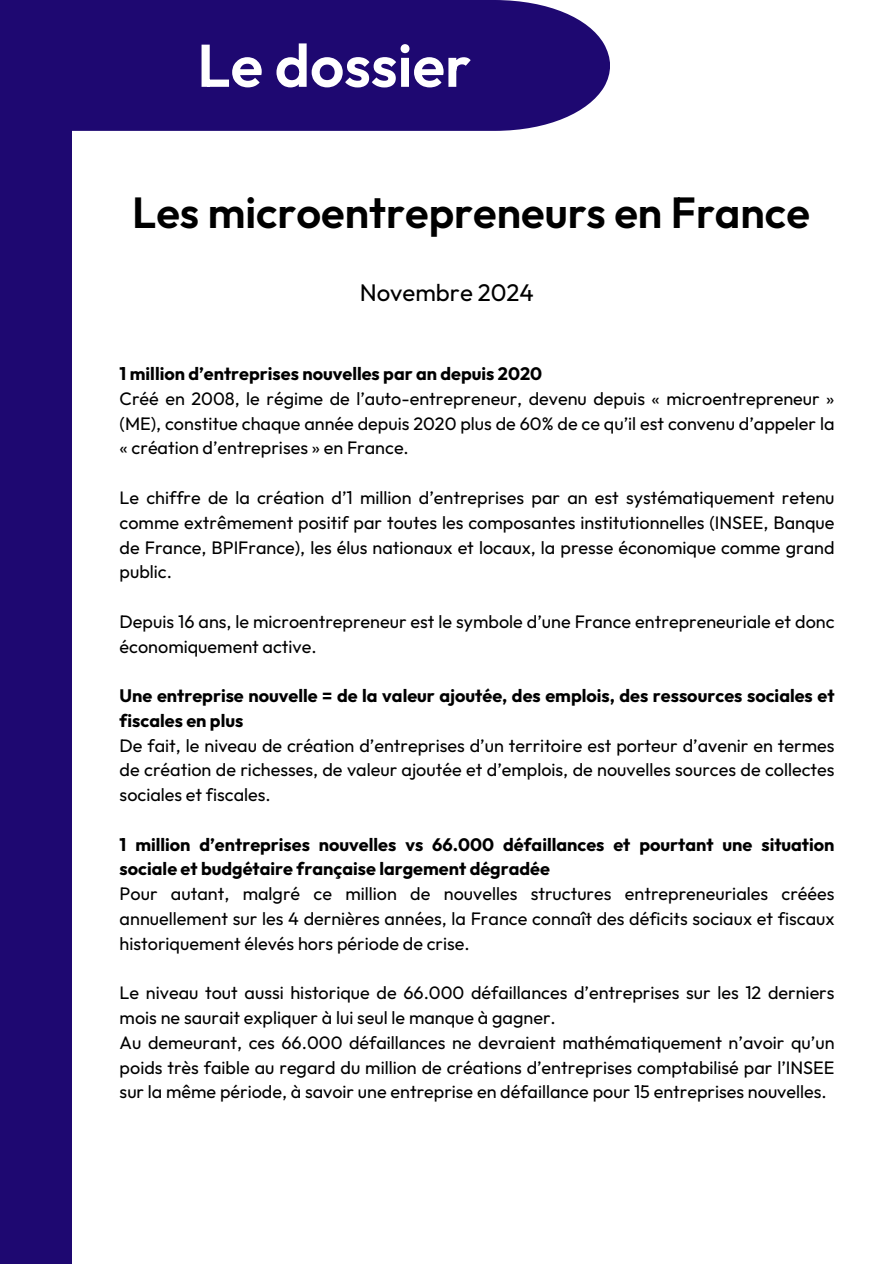
<style>
.page{position:relative;width:894px;height:1264px;background:#fff}
.page>*{position:absolute;margin:0;border:0;box-sizing:border-box;transform-origin:0 0}
.t1{font:600 60px "Outfit";color:#fff}
.t2{font:600 43.5px "Outfit";color:#000}
.t3{font:24px "Outfit";color:#000}
.t4{font:18px/24.8px "Outfit";color:#000;text-align:justify}
.t5{font:700 18px/24.8px "Outfit";color:#000}
</style>
<div class="page">
<div style="left:0;top:0;width:71px;height:1263px;background:#1e0871"></div>
<div style="left:71px;top:0;width:539px;height:131px;background:#1e0871"></div>
<h1 class="t1" style="left:197px;top:26px;width:275px">Le dossier</h1>
<h2 class="t2" style="left:132px;top:184px;width:679px">Les microentrepreneurs en France</h2>
<h3 class="t3" style="left:359px;top:277px;width:176px">Novembre 2024</h3>
<p class="t5" style="left:120px;top:362px;width:424px">1 million d’entreprises nouvelles par an depuis 2020</p>
<p class="t4" style="left:120px;top:387px;width:716px">Créé en 2008, le régime de l’auto-entrepreneur, devenu depuis « microentrepreneur » (ME), constitue chaque année depuis 2020 plus de 60% de ce qu’il est convenu d’appeler la « création d’entreprises » en France.</p>
<p class="t4" style="left:120px;top:486px;width:716px">Le chiffre de la création d’1 million d’entreprises par an est systématiquement retenu comme extrêmement positif par toutes les composantes institutionnelles (INSEE, Banque de France, BPIFrance), les élus nationaux et locaux, la presse économique comme grand public.</p>
<p class="t4" style="left:120px;top:609px;width:716px">Depuis 16 ans, le microentrepreneur est le symbole d’une France entrepreneuriale et donc économiquement active.</p>
<p class="t5" style="left:120px;top:684px;width:716px">Une entreprise nouvelle = de la valeur ajoutée, des emplois, des ressources sociales et fiscales en plus</p>
<p class="t4" style="left:120px;top:733px;width:716px">De fait, le niveau de création d’entreprises d’un territoire est porteur d’avenir en termes de création de richesses, de valeur ajoutée et d’emplois, de nouvelles sources de collectes sociales et fiscales.</p>
<p class="t5" style="left:120px;top:832px;width:716px">1 million d’entreprises nouvelles vs 66.000 défaillances et pourtant une situation sociale et budgétaire française largement dégradée</p>
<p class="t4" style="left:120px;top:882px;width:716px">Pour autant, malgré ce million de nouvelles structures entrepreneuriales créées annuellement sur les 4 dernières années, la France connaît des déficits sociaux et fiscaux historiquement élevés hors période de crise.</p>
<p class="t4" style="left:120px;top:981px;width:716px;text-align:left">Le niveau tout aussi historique de 66.000 défaillances d’entreprises sur les 12 derniers mois ne saurait expliquer à lui seul le manque à gagner.<br>Au demeurant, ces 66.000 défaillances ne devraient mathématiquement n’avoir qu’un poids très faible au regard du million de créations d’entreprises comptabilisé par l’INSEE sur la même période, à savoir une entreprise en défaillance pour 15 entreprises nouvelles.</p>
</div>
